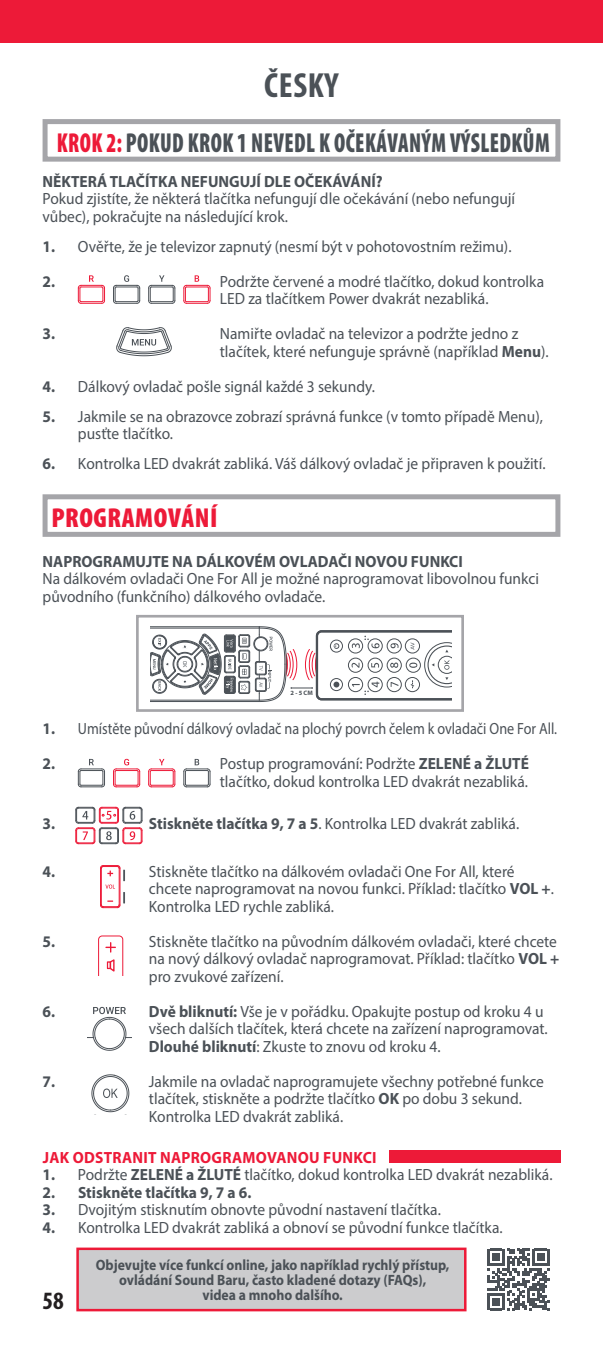
<style>
.page{position:relative;width:603px;height:1347px;background:#fff}
.page>*{position:absolute;margin:0;border:0;box-sizing:border-box;transform-origin:0 0}
.t1{font:700 condensed 35px "Myriad Pro";letter-spacing:.02em;color:#4b5157}
.t2{font:900 condensed 27.5px "Myriad Pro";letter-spacing:.02em;color:#4b5157;scale:.82 1}
.t3{font:900 condensed 27.5px "Myriad Pro";letter-spacing:.02em;color:#ed1a38}
.t4{font:700 condensed 25px "Myriad Pro";color:#231f20}
.t5{font:16.25px/17.5px "Myriad Pro";color:#4b5157;scale:.95 1}
.t6{font:700 16.25px "Myriad Pro";color:#4b5157;scale:.95 1}
.t7{font:16.25px/35px "Myriad Pro";color:#4b5157;scale:.87 1}
.t8{font:700 16.25px "Myriad Pro";letter-spacing:.02em;color:#ed1a38;scale:.95 1}
.t9{font:700 15px/15px "Myriad Pro";color:#4b5157;text-align:center;scale:.91 1}
.t10{font:11px "Myriad Pro";color:#4b5157}
.t11{font:700 6.5px "Myriad Pro";color:#4b5157}
.s1{color:#ed1a38}
.s2{font-weight:700}
</style>
<div class="page">
<div style="left:0;top:0;width:602px;height:43px;background:#ed1a38"></div>
<div style="left:389px;top:1150px;width:171px;height:12px;background:#ed1a38"></div>
<div style="left:43px;top:494px;width:517px;height:43px;border:5px solid #a5a5a9"></div>
<div style="left:43px;top:119px;width:517px;height:43px;border:5px solid #a5a5a9"></div>
<div style="left:136px;top:615px;width:328px;height:97px;border:3px solid #a5a5a9"></div>
<svg style="left:150px;top:626px;width:301px;height:76px"></svg>
<svg style="left:98px;top:935px;width:26px;height:40px"></svg>
<svg style="left:91px;top:1074px;width:39px;height:39px"></svg>
<svg style="left:100px;top:865px;width:25px;height:43px"></svg>
<svg style="left:75px;top:807px;width:67px;height:37px"></svg>
<svg style="left:116px;top:327px;width:56px;height:29px"></svg>
<svg style="left:78px;top:275px;width:27px;height:29px"></svg>
<svg style="left:113px;top:275px;width:27px;height:29px"></svg>
<svg style="left:148px;top:275px;width:27px;height:29px"></svg>
<svg style="left:183px;top:275px;width:27px;height:29px"></svg>
<svg style="left:78px;top:759px;width:27px;height:28px"></svg>
<svg style="left:113px;top:759px;width:27px;height:28px"></svg>
<svg style="left:148px;top:759px;width:27px;height:28px"></svg>
<svg style="left:183px;top:759px;width:27px;height:28px"></svg>
<svg style="left:87px;top:1006px;width:44px;height:45px"></svg>
<div style="left:76px;top:1247px;width:390px;height:64px;background:#ccccce;border:2px solid #ed1a38"></div>
<svg style="left:487px;top:1248px;width:62px;height:62px"></svg>
<h1 class="t1" style="left:264px;top:64px;width:76px">ČESKY</h1>
<h2 class="t2" style="left:57px;top:128px;width:602px"><span class="s1">KROK 2:</span> POKUD KROK 1 NEVEDL K OČEKÁVANÝM VÝSLEDKŮM</h2>
<p class="t6" style="left:43px;top:172px;width:359px">NĚKTERÁ TLAČÍTKA NEFUNGUJÍ DLE OČEKÁVÁNÍ?</p>
<p class="t5" style="left:43px;top:190px;width:499px">Pokud zjistíte, že některá tlačítka nefungují dle očekávání (nebo nefungují vůbec), pokračujte na následující krok.</p>
<p class="t5" style="left:43px;top:228px;width:495px;line-height:35px"><span class="s2">1.</span> Ověřte, že je televizor zapnutý (nesmí být v pohotovostním režimu).<br><span class="s2">2.</span></p>
<p class="t5" style="left:220px;top:272px;width:343px">Podržte červené a modré tlačítko, dokud kontrolka<br>LED za tlačítkem Power dvakrát nezabliká.</p>
<p class="t6" style="left:43px;top:325px;width:15px">3.</p>
<p class="t5" style="left:220px;top:325px;width:347px">Namiřte ovladač na televizor a podržte jedno z tlačítek, které nefunguje správně (například <span class="s2">Menu</span>).</p>
<p class="t5" style="left:43px;top:377px;width:351px"><span class="s2">4.</span> Dálkový ovladač pošle signál každé 3 sekundy.</p>
<p class="t5" style="left:78px;top:407px;width:490px;text-indent:-35px"><span class="s2">5.</span> Jakmile se na obrazovce zobrazí správná funkce (v tomto případě Menu), pusťte tlačítko.</p>
<p class="t5" style="left:43px;top:455px;width:530px"><span class="s2">6.</span> Kontrolka LED dvakrát zabliká. Váš dálkový ovladač je připraven k použití.</p>
<h2 class="t3" style="left:51px;top:503px;width:168px">PROGRAMOVÁNÍ</h2>
<p class="t6" style="left:43px;top:552px;width:444px">NAPROGRAMUJTE NA DÁLKOVÉM OVLADAČI NOVOU FUNKCI</p>
<p class="t5" style="left:43px;top:570px;width:523px">Na dálkovém ovladači One For All je možné naprogramovat libovolnou funkci původního (funkčního) dálkového ovladače.</p>
<p class="t11" style="left:290px;top:688px;width:24px">2 - 5 CM</p>
<p class="t7" style="left:43px;top:711px;width:592px"><span class="s2">1.</span> Umístěte původní dálkový ovladač na plochý povrch čelem k ovladači One For All.<br><span class="s2">2.</span></p>
<p class="t5" style="left:220px;top:755px;width:327px">Postup programování: Podržte <span class="s2">ZELENÉ a ŽLUTÉ </span>tlačítko, dokud kontrolka LED dvakrát nezabliká.</p>
<p class="t6" style="left:43px;top:814px;width:15px">3.</p>
<p class="t5" style="left:149px;top:815px;width:391px"><span class="s2">Stiskněte tlačítka 9, 7 a 5</span>. Kontrolka LED dvakrát zabliká.</p>
<p class="t6" style="left:43px;top:862px;width:15px">4.</p>
<p class="t5" style="left:149px;top:862px;width:427px">Stiskněte tlačítko na dálkovém ovladači One For All, které chcete naprogramovat na novou funkci. Příklad: tlačítko <span class="s2">VOL +</span>.<br>Kontrolka LED rychle zabliká.</p>
<p class="t6" style="left:43px;top:932px;width:15px">5.</p>
<p class="t5" style="left:149px;top:932px;width:433px">Stiskněte tlačítko na původním dálkovém ovladači, které chcete na nový dálkový ovladač naprogramovat. Příklad: tlačítko <span class="s2">VOL + </span>pro zvukové zařízení.</p>
<p class="t6" style="left:43px;top:1002px;width:15px">6.</p>
<p class="t5" style="left:149px;top:1002px;width:421px"><span class="s2">Dvě bliknutí:</span> Vše je v pořádku. Opakujte postup od kroku 4 u všech dalších tlačítek, která chcete na zařízení naprogramovat.<br><span class="s2">Dlouhé bliknutí</span>: Zkuste to znovu od kroku 4.</p>
<p class="t6" style="left:43px;top:1072px;width:15px">7.</p>
<p class="t5" style="left:149px;top:1072px;width:417px">Jakmile na ovladač naprogramujete všechny potřebné funkce tlačítek, stiskněte a podržte tlačítko <span class="s2">OK</span> po dobu 3 sekund.<br>Kontrolka LED dvakrát zabliká.</p>
<p class="t8" style="left:43px;top:1147px;width:353px">JAK ODSTRANIT NAPROGRAMOVANOU FUNKCI</p>
<p class="t5" style="left:43px;top:1165px;width:538px"><span class="s2">1.</span> Podržte <span class="s2">ZELENÉ a ŽLUTÉ</span> tlačítko, dokud kontrolka LED dvakrát nezabliká.</p>
<p class="t6" style="left:43px;top:1182px;width:221px">2. Stiskněte tlačítka 9, 7 a 6.</p>
<p class="t5" style="left:43px;top:1200px;width:420px"><span class="s2">3.</span> Dvojitým stisknutím obnovte původní nastavení tlačítka.</p>
<p class="t5" style="left:43px;top:1218px;width:485px"><span class="s2">4.</span> Kontrolka LED dvakrát zabliká a obnoví se původní funkce tlačítka.</p>
<p class="t10" style="left:169px;top:958px;width:15px">CH</p>
<h3 class="t4" style="left:43px;top:1285px;width:23px">58</h3>
<p class="t9" style="left:96px;top:1257px;width:390px">Objevujte více funkcí online, jako například rychlý přístup, ovládání Sound Baru, často kladené dotazy (FAQs),<br>videa a mnoho dalšího.</p>
</div>
